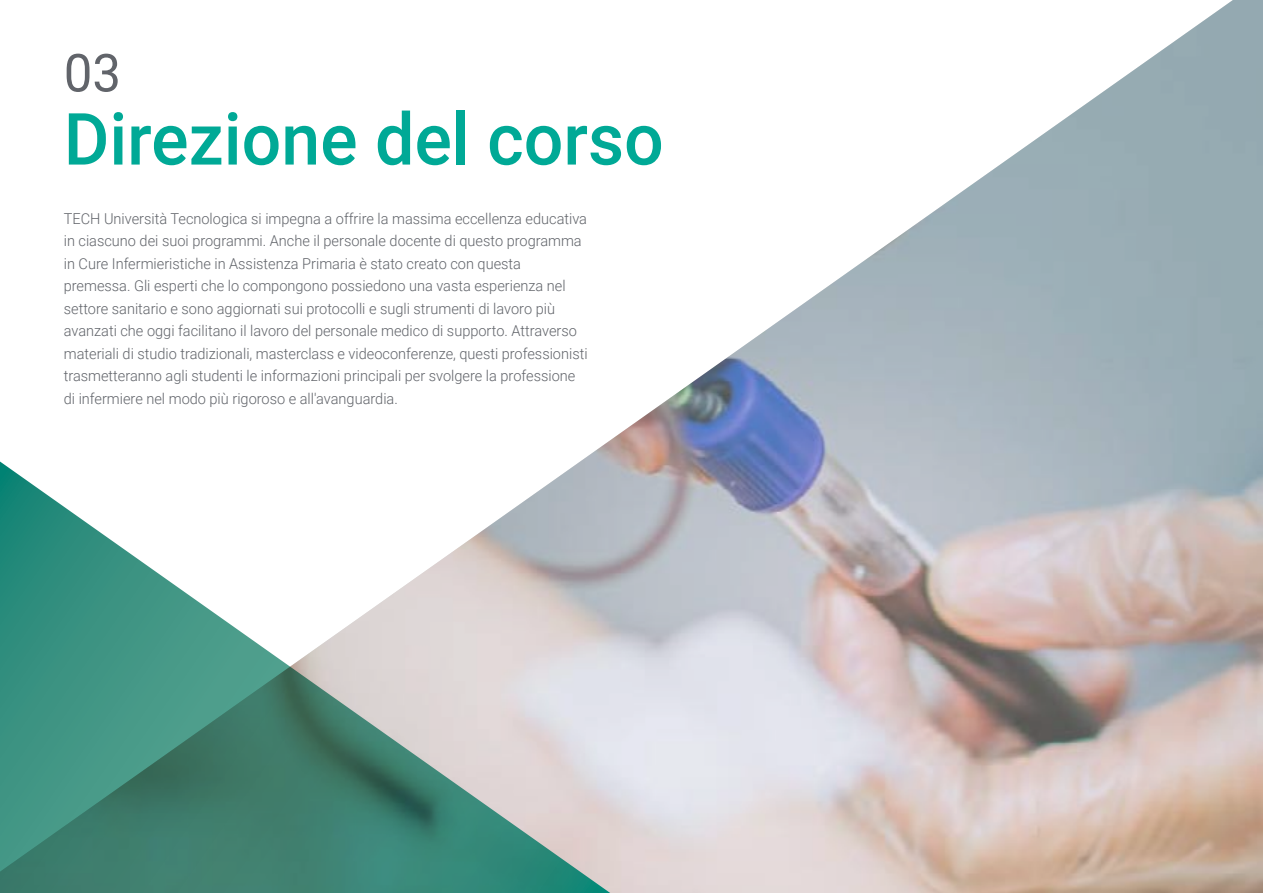
<style>
.page{position:relative;width:1263px;height:893px;background:#fff}
.page>*{position:absolute;margin:0;border:0;box-sizing:border-box;transform-origin:0 0}
.t1{font:500 72px "Roboto";color:#00a996}
.t2{font:52.5px "Roboto";color:#61646a}
.t3{font:300 15px/22.5px "Roboto";color:#61646a}
</style>
<div class="page">
<img style="left:602px;top:0;width:661px;height:893px">
<svg style="left:0;top:446px;width:640px;height:447px"></svg>
<h2 class="t2" style="left:64px;top:36px;width:59px">03</h2>
<h1 class="t1" style="left:64px;top:89px;width:601px">Direzione del corso</h1>
<p class="t3" style="left:64px;top:207px;width:525px">TECH Università Tecnologica si impegna a offrire la massima eccellenza educativa in ciascuno dei suoi programmi. Anche il personale docente di questo programma in Cure Infermieristiche in Assistenza Primaria è stato creato con questa premessa. Gli esperti che lo compongono possiedono una vasta esperienza nel settore sanitario e sono aggiornati sui protocolli e sugli strumenti di lavoro più avanzati che oggi facilitano il lavoro del personale medico di supporto. Attraverso materiali di studio tradizionali, masterclass e videoconferenze, questi professionisti trasmetteranno agli studenti le informazioni principali per svolgere la professione di infermiere nel modo più rigoroso e all'avanguardia.</p>
</div>
